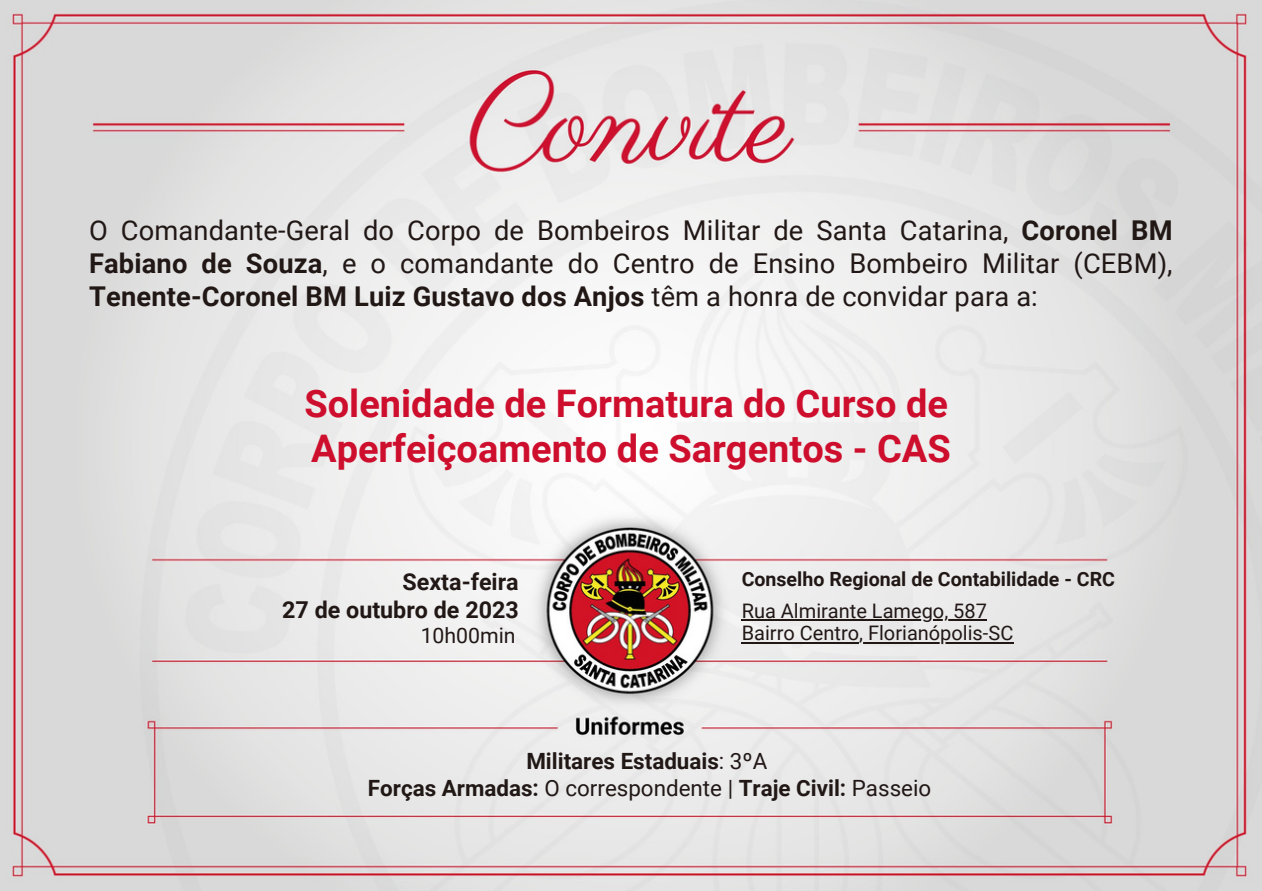
<style>
.page{position:relative;width:1262px;height:891px;background:#fff}
.page>*{position:absolute;margin:0;border:0;box-sizing:border-box;transform-origin:0 0}
.t1{font:700 38px "Roboto";color:#ce0e2d}
.t2{font:27.2px/33px "Roboto";letter-spacing:.005em;color:#211816;text-align:justify}
.t3{font:700 23.2px "Roboto";color:#211816}
.t4{font:700 22.4px "Roboto";color:#211816}
.t5{font:21.2px "Roboto";color:#211816}
.t6{font:20px "Roboto";color:#211816}
.t7{font:700 19.6px "Roboto";color:#211816}
.s1{font-weight:700}
.s2{font-weight:400}
</style>
<div class="page">
<img style="left:0;top:0;width:1261px;height:891px">
<hr style="left:741px;top:619px;width:246px;height:2px;background:#211816">
<hr style="left:741px;top:642px;width:118px;height:1px;background:#211816">
<hr style="left:859px;top:642px;width:154px;height:1px;background:#211816">
<p class="t2" style="left:89px;top:214px;width:1085px">O Comandante-Geral do Corpo de Bombeiros Militar de Santa Catarina, <span class="s1">Coronel BM Fabiano de Souza</span>, e o comandante do Centro de Ensino Bombeiro Militar (CEBM), <span class="s1">Tenente-Coronel BM Luiz Gustavo dos Anjos</span> têm a honra de convidar para a:</p>
<p class="t1" style="left:304px;top:381px;width:645px">Solenidade de Formatura do Curso de</p>
<p class="t1" style="left:311px;top:426px;width:641px">Aperfeiçoamento de Sargentos - CAS</p>
<p class="t3" style="left:402px;top:568px;width:118px">Sexta-feira</p>
<p class="t3" style="left:282px;top:597px;width:238px">27 de outubro de 2023</p>
<p class="t5" style="left:421px;top:624px;width:96px">10h00min</p>
<p class="t7" style="left:741px;top:567px;width:375px">Conselho Regional de Contabilidade - CRC</p>
<p class="t6" style="left:741px;top:599px;width:247px">Rua Almirante Lamego, 587</p>
<p class="t6" style="left:741px;top:622px;width:273px">Bairro Centro, Florianópolis-SC</p>
<p class="t4" style="left:526px;top:748px;width:242px">Militares Estaduais<span class="s2">: 3ºA</span></p>
<p class="t4" style="left:368px;top:775px;width:565px">Forças Armadas: <span class="s2">O correspondente |</span> Traje Civil: <span class="s2">Passeio</span></p>
</div>
